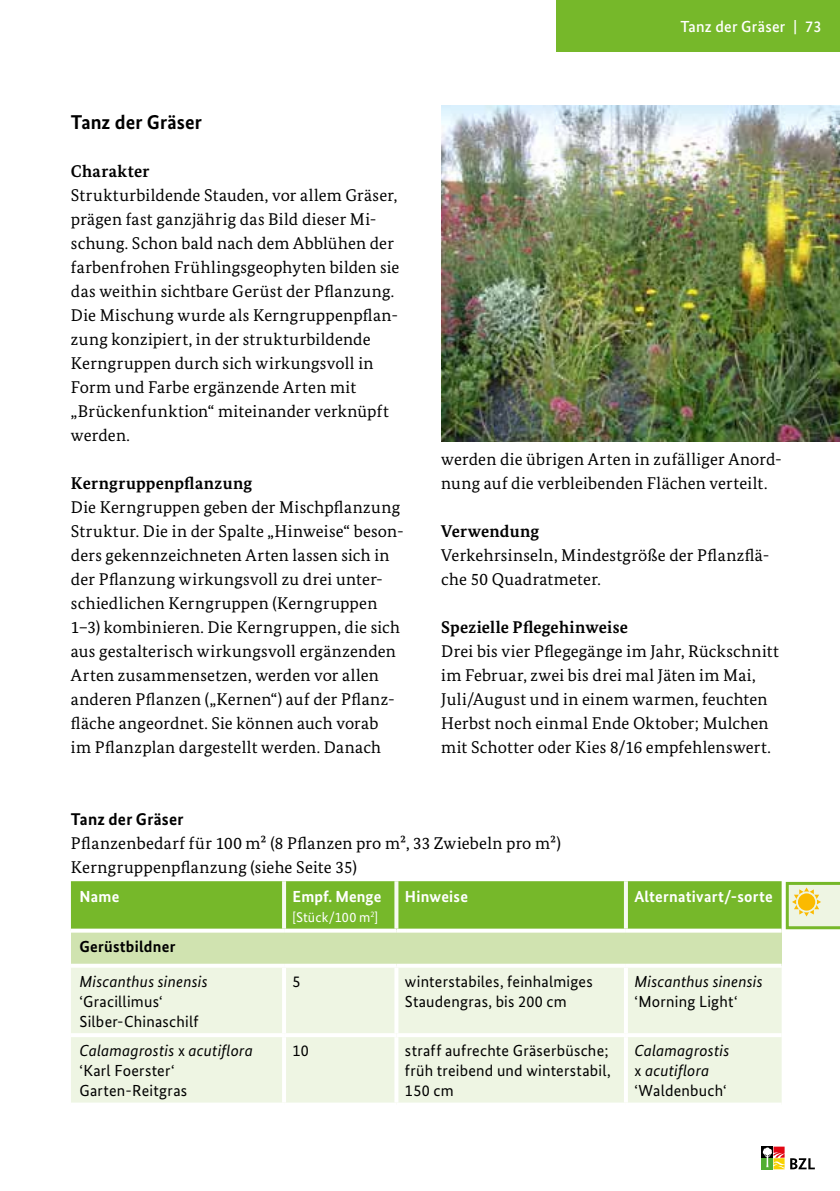
<style>
.page{position:relative;width:840px;height:1191px;background:#fff}
.page>*{position:absolute;margin:0;border:0;box-sizing:border-box;transform-origin:0 0}
.t1{font:700 20px "Bundes Sans";letter-spacing:.01em;color:#000}
.t2{font:17px/24px "Bundes Serif";letter-spacing:.01em;color:#000}
.t3{font:700 17px "Bundes Serif";letter-spacing:.01em;color:#000}
.t4{font:700 17px "Bundes Sans";letter-spacing:.015em;color:#000}
.t5{font:16px/20px "Bundes Sans";letter-spacing:.015em;color:#000}
.t6{font:italic 16px/20px "Bundes Sans";letter-spacing:.015em;color:#000}
.t7{font:700 16px "Bundes Sans";letter-spacing:.015em;color:#fff}
.t8{font:500 16px "Bundes Sans";letter-spacing:.015em;color:#fff}
.t9{font:700 16px "Bundes Sans";letter-spacing:.015em;color:#000}
.t10{font:14px "Bundes Sans";letter-spacing:.01em;color:#fff}
.s1{font-style:italic}
.s2{font-style:normal}
</style>
<div class="page">
<div style="left:556px;top:0;width:283px;height:52px;background:#76b82a"></div>
<svg style="left:761px;top:1146px;width:53px;height:23px"></svg>
<img style="left:441px;top:105px;width:398px;height:336px">
<div style="left:71px;top:930px;width:710px;height:35px;background:#d0e3b0"></div>
<div style="left:71px;top:968px;width:710px;height:65px;background:#eef5e3"></div>
<div style="left:71px;top:1037px;width:710px;height:65px;background:#eef5e3"></div>
<hr style="left:71px;top:928px;width:213px;height:4px;background:#fff">
<hr style="left:284px;top:928px;width:112px;height:4px;background:#fff">
<hr style="left:396px;top:928px;width:229px;height:4px;background:#fff">
<hr style="left:625px;top:928px;width:156px;height:4px;background:#fff">
<svg style="left:71px;top:963px;width:213px;height:2px"></svg>
<svg style="left:284px;top:963px;width:112px;height:2px"></svg>
<hr style="left:282px;top:967px;width:4px;height:66px;background:#fff">
<svg style="left:396px;top:963px;width:229px;height:3px"></svg>
<svg style="left:394px;top:968px;width:4px;height:65px"></svg>
<svg style="left:625px;top:963px;width:156px;height:2px"></svg>
<svg style="left:623px;top:968px;width:4px;height:65px"></svg>
<hr style="left:282px;top:1037px;width:4px;height:65px;background:#fff">
<svg style="left:394px;top:1037px;width:4px;height:65px"></svg>
<svg style="left:623px;top:1037px;width:4px;height:65px"></svg>
<svg style="left:71px;top:1102px;width:211px;height:1px"></svg>
<svg style="left:286px;top:1102px;width:109px;height:1px"></svg>
<svg style="left:398px;top:1102px;width:226px;height:1px"></svg>
<svg style="left:628px;top:1102px;width:153px;height:1px"></svg>
<svg style="left:71px;top:881px;width:768px;height:49px;background:#82be3d"></svg>
<div style="left:797px;top:893px;width:17px;height:17px;background:#fbba00;border-radius:50%"></div>
<p class="t1" style="left:71px;top:110px;width:133px">Tanz der Gräser</p>
<p class="t3" style="left:71px;top:161px;width:80px">Charakter</p>
<p class="t2" style="left:71px;top:183px;width:330px">Strukturbildende Stauden, vor allem Gräser, prägen fast ganzjährig das Bild dieser Mi&shy;schung. Schon bald nach dem Abblühen der farbenfrohen Frühlingsgeophyten bilden sie das weithin sichtbare Gerüst der Pflanzung.<br>Die Mischung wurde als Kerngruppenpflan&shy;zung konzipiert, in der strukturbildende Kerngruppen durch sich wirkungsvoll in Form und Farbe ergänzende Arten mit „Brückenfunktion“ miteinander verknüpft werden.</p>
<p class="t3" style="left:71px;top:473px;width:183px">Kerngruppenpflanzung</p>
<p class="t2" style="left:71px;top:495px;width:334px">Die Kerngruppen geben der Mischpflanzung Struktur. Die in der Spalte „Hinweise“ beson&shy;ders gekennzeichneten Arten lassen sich in der Pflanzung wirkungsvoll zu drei unter&shy;schiedlichen Kerngruppen (Kerngruppen 1–3) kombinieren. Die Kerngruppen, die sich aus gestalterisch wirkungsvoll ergänzenden Arten zusammensetzen, werden vor allen anderen Pflanzen („Kernen“) auf der Pflanz&shy;fläche angeordnet. Sie können auch vorab<br>im Pflanzplan dargestellt werden. Danach</p>
<p class="t8" style="left:680px;top:17px;width:142px">Tanz der Gräser | 73</p>
<p class="t2" style="left:441px;top:447px;width:342px">werden die übrigen Arten in zufälliger Anord&shy;nung auf die verbleibenden Flächen verteilt.</p>
<p class="t3" style="left:441px;top:521px;width:99px">Verwendung</p>
<p class="t2" style="left:441px;top:543px;width:329px">Verkehrsinseln, Mindestgröße der Pflanzflä&shy;che 50 Quadratmeter.</p>
<p class="t3" style="left:441px;top:617px;width:188px">Spezielle Pflegehinweise</p>
<p class="t2" style="left:441px;top:639px;width:339px">Drei bis vier Pflegegänge im Jahr, Rückschnitt im Februar, zwei bis drei mal Jäten im Mai, Juli/August und in einem warmen, feuchten Herbst noch einmal Ende Oktober; Mulchen mit Schotter oder Kies 8/16 empfehlenswert.</p>
<p class="t4" style="left:71px;top:809px;width:114px">Tanz der Gräser</p>
<p class="t2" style="left:71px;top:831px;width:491px">Pflanzenbedarf für 100 m² (8 Pflanzen pro m², 33 Zwiebeln pro m²)<br>Kerngruppenpflanzung (siehe Seite 35)</p>
<p class="t7" style="left:79px;top:887px;width:41px">Name</p>
<p class="t7" style="left:292px;top:887px;width:90px">Empf. Menge</p>
<p class="t10" style="left:292px;top:908px;width:87px">[Stück/100 m<sup>2</sup>]</p>
<p class="t7" style="left:405px;top:887px;width:64px">Hinweise</p>
<p class="t7" style="left:634px;top:887px;width:140px">Alternativart/-sorte</p>
<p class="t9" style="left:79px;top:936px;width:97px">Gerüstbildner</p>
<p class="t6" style="left:79px;top:971px;width:130px">Miscanthus sinensis</p>
<p class="t5" style="left:79px;top:991px;width:120px">‘Gracillimus‘<br>Silber-Chinaschilf</p>
<p class="t5" style="left:292px;top:971px;width:9px">5</p>
<p class="t5" style="left:405px;top:971px;width:189px">winterstabiles, feinhalmiges<br>Staudengras, bis 200 cm</p>
<p class="t6" style="left:634px;top:971px;width:130px">Miscanthus sinensis</p>
<p class="t5" style="left:634px;top:991px;width:105px">‘Morning Light‘</p>
<p class="t5" style="left:79px;top:1040px;width:175px"><span class="s1">Calamagrostis</span> x <span class="s1">acutiflora </span>‘Karl Foerster‘<br>Garten-Reitgras</p>
<p class="t5" style="left:292px;top:1040px;width:18px">10</p>
<p class="t5" style="left:405px;top:1040px;width:207px">straff aufrechte Gräserbüsche; früh treibend und winterstabil,<br>150 cm</p>
<p class="t6" style="left:634px;top:1040px;width:96px">Calamagrostis <span class="s2">x</span> acutiflora <span class="s2">‘Waldenbuch‘</span></p>
</div>
